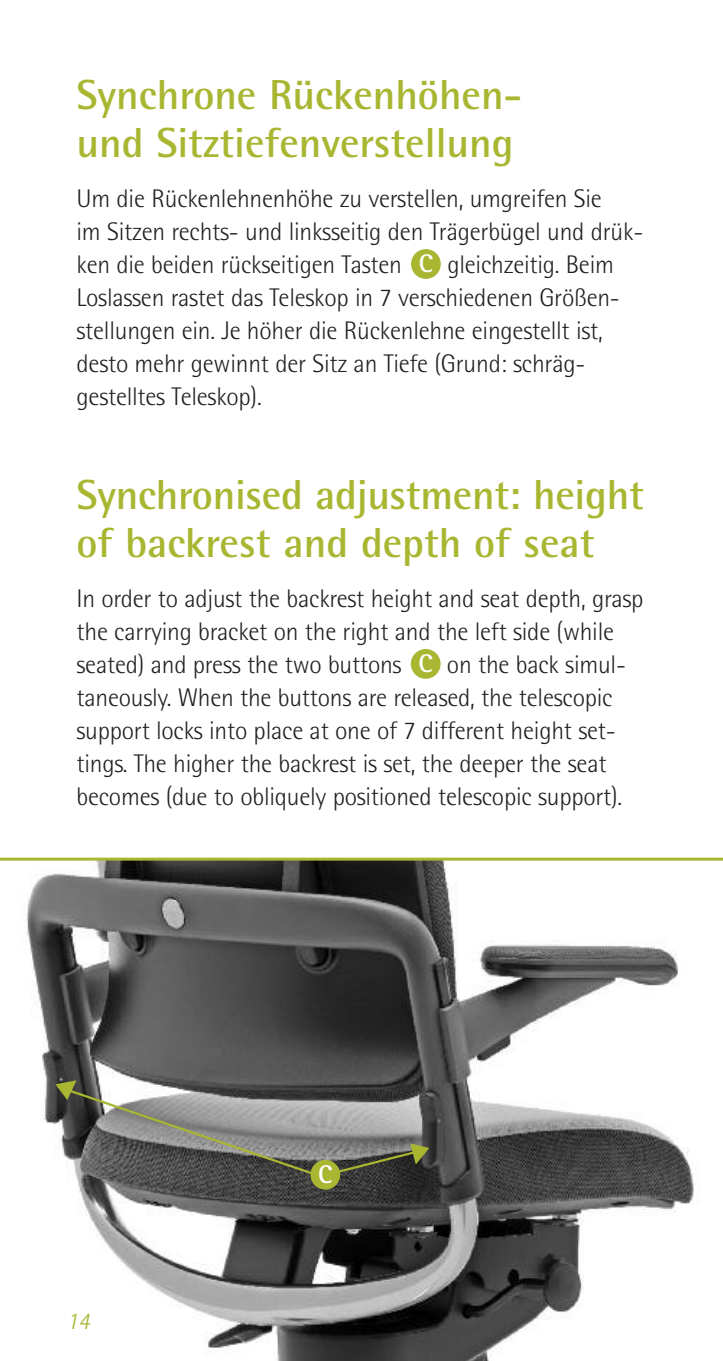
<style>
.page{position:relative;width:723px;height:1361px;background:#fff}
.page>*{position:absolute;margin:0;border:0;box-sizing:border-box;transform-origin:0 0}
.t1{font:700 42px/48px "Agfa Rotis Semisans";color:#a9b632}
.t2{font:300 25.5px/33px "Agfa Rotis Semisans";letter-spacing:-.01em;color:#231f20}
.t3{font:700 25.5px "Agfa Rotis Semisans";color:#fff}
.t4{font:italic 300 24px "Agfa Rotis Semisans";color:#a9b632}
</style>
<div class="page">
<img style="left:0;top:860px;width:723px;height:501px">
<hr style="left:0;top:857px;width:723px;height:3px;background:#a9b632">
<div style="left:310px;top:1160px;width:30px;height:29px;background:#a9b632;border-radius:50%"></div>
<svg style="left:334px;top:1143px;width:95px;height:32px;background:#5c5e4c"></svg>
<div style="left:411px;top:249px;width:30px;height:30px;background:#a9b632;border-radius:50%"></div>
<div style="left:411px;top:649px;width:30px;height:30px;background:#a9b632;border-radius:50%"></div>
<svg style="left:55px;top:1080px;width:263px;height:97px;background:#7d7d79"></svg>
<h1 class="t1" style="left:77px;top:75px;width:447px">Synchrone Rückenhöhen&shy;und Sitztiefenverstellung</h1>
<p class="t2" style="left:77px;top:184px;width:568px">Um die Rückenlehnenhöhe zu verstellen, umgreifen Sie<br>im Sitzen rechts- und linksseitig den Trägerbügel und drük&shy;ken die beiden rückseitigen Tasten</p>
<p class="t3" style="left:419px;top:254px;width:16px">C</p>
<p class="t2" style="left:77px;top:250px;width:545px;text-indent:371px">gleichzeitig. Beim Loslassen rastet das Teleskop in 7 verschiedenen Größen&shy;stellungen ein. Je höher die Rückenlehne eingestellt ist, desto mehr gewinnt der Sitz an Tiefe (Grund: schräg&shy;gestelltes Teleskop).</p>
<h1 class="t1" style="left:77px;top:475px;width:569px">Synchronised adjustment: height of backrest and depth of seat</h1>
<p class="t2" style="left:77px;top:584px;width:568px">In order to adjust the backrest height and seat depth, grasp the carrying bracket on the right and the left side (while seated) and press the two buttons</p>
<p class="t3" style="left:419px;top:654px;width:16px">C</p>
<p class="t2" style="left:76px;top:650px;width:551px;text-indent:370px">on the back simul&shy;taneously. When the buttons are released, the telescopic support locks into place at one of 7 different height set&shy;tings. The higher the backrest is set, the deeper the seat becomes (due to obliquely positioned telescopic support).</p>
<p class="t4" style="left:66px;top:1313px;width:25px">14</p>
<p class="t3" style="left:318px;top:1165px;width:16px">C</p>
</div>
